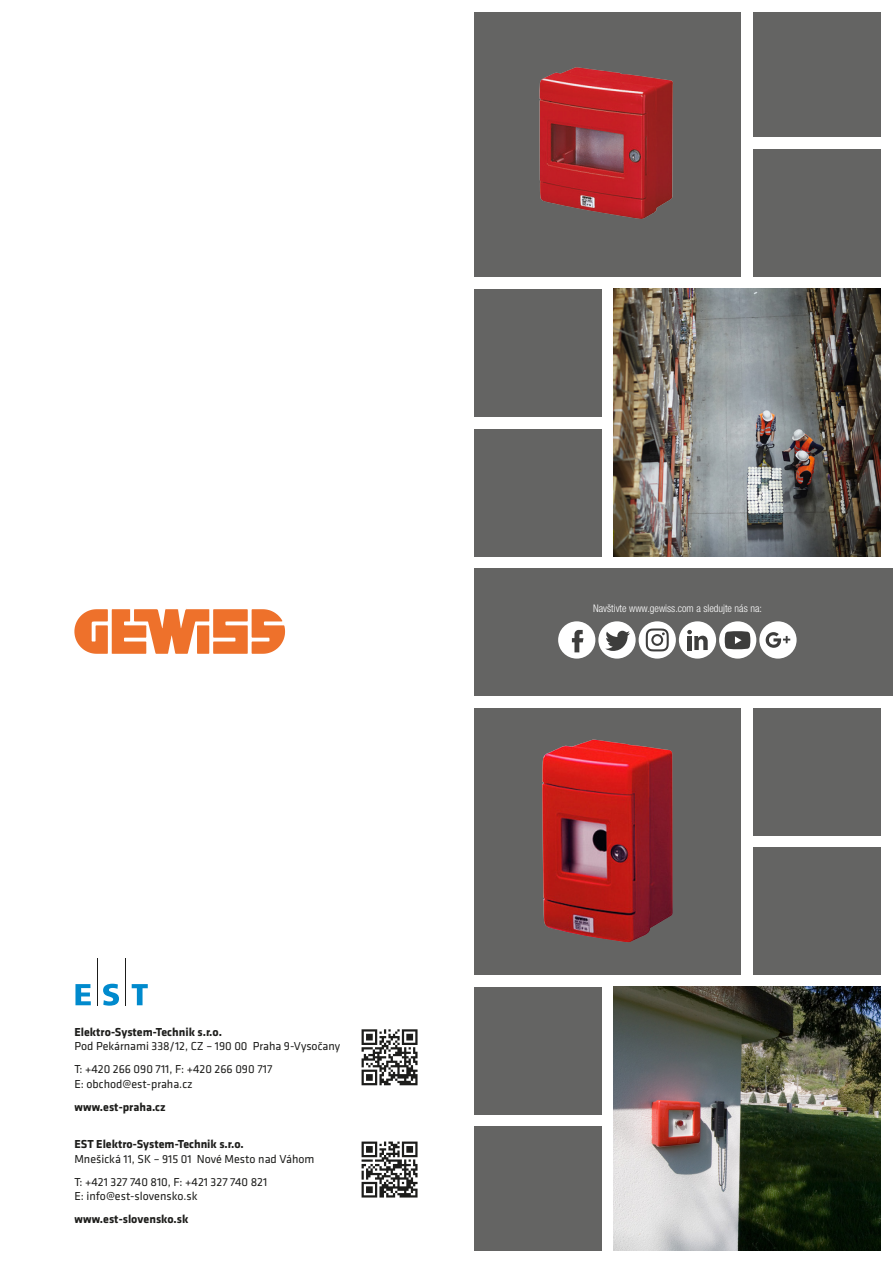
<style>
.page{position:relative;width:893px;height:1263px;background:#fff}
.page>*{position:absolute;margin:0;border:0;box-sizing:border-box;transform-origin:0 0}
.t1{font:12px/23px "Klavika";color:#1d1d1b}
.t2{font:700 12px "Klavika";color:#1d1d1b}
.t3{font:300 condensed 10.5px "Helvetica Neue LT Pro";color:#fff}
</style>
<div class="page">
<svg style="left:74px;top:609px;width:211px;height:45px"></svg>
<svg style="left:75px;top:984px;width:16px;height:21px"></svg>
<svg style="left:103px;top:984px;width:16px;height:22px"></svg>
<svg style="left:132px;top:984px;width:16px;height:21px"></svg>
<hr style="left:97px;top:958px;width:1px;height:47px;background:#1d1d1b">
<hr style="left:125px;top:958px;width:1px;height:47px;background:#1d1d1b">
<svg style="left:361px;top:1029px;width:57px;height:57px"></svg>
<svg style="left:362px;top:1029px;width:56px;height:56px"></svg>
<svg style="left:361px;top:1141px;width:57px;height:57px"></svg>
<svg style="left:362px;top:1141px;width:56px;height:56px"></svg>
<div style="left:474px;top:568px;width:419px;height:128px;background:#646463"></div>
<img style="left:614px;top:987px;width:267px;height:264px">
<div style="left:474px;top:12px;width:267px;height:265px;background:#646463"></div>
<img style="left:539px;top:67px;width:134px;height:152px">
<div style="left:753px;top:12px;width:128px;height:125px;background:#646463"></div>
<div style="left:474px;top:289px;width:128px;height:128px;background:#646463"></div>
<div style="left:474px;top:429px;width:128px;height:127px;background:#646463"></div>
<div style="left:753px;top:149px;width:128px;height:128px;background:#646463"></div>
<div style="left:753px;top:708px;width:127px;height:128px;background:#646463"></div>
<div style="left:753px;top:847px;width:127px;height:128px;background:#646463"></div>
<div style="left:474px;top:1126px;width:128px;height:125px;background:#646463"></div>
<div style="left:474px;top:987px;width:128px;height:127px;background:#646463"></div>
<img style="left:614px;top:289px;width:267px;height:267px">
<div style="left:474px;top:708px;width:267px;height:267px;background:#646463"></div>
<img style="left:542px;top:739px;width:131px;height:203px">
<div style="left:558px;top:621px;width:37px;height:38px;background:#fff;border-radius:50%"></div>
<svg style="left:572px;top:630px;width:11px;height:22px"></svg>
<div style="left:598px;top:621px;width:38px;height:38px;background:#fff;border-radius:50%"></div>
<svg style="left:605px;top:631px;width:25px;height:20px"></svg>
<div style="left:679px;top:621px;width:37px;height:38px;background:#fff;border-radius:50%"></div>
<svg style="left:687px;top:630px;width:21px;height:20px"></svg>
<div style="left:687px;top:636px;width:5px;height:14px;background:#3d3d3c"></div>
<div style="left:759px;top:621px;width:38px;height:38px;background:#fff;border-radius:50%"></div>
<svg style="left:765px;top:632px;width:25px;height:16px"></svg>
<div style="left:639px;top:621px;width:37px;height:38px;background:#fff;border-radius:50%"></div>
<svg style="left:646px;top:628px;width:23px;height:23px"></svg>
<div style="left:719px;top:621px;width:37px;height:38px;background:#fff;border-radius:50%"></div>
<svg style="left:725px;top:631px;width:25px;height:18px"></svg>
<p class="t2" style="left:74px;top:1025px;width:149px">Elektro-System-Technik s.r.o.</p>
<p class="t1" style="left:74px;top:1035px;width:267px">Pod Pekárnami 338/12, CZ – 190 00 Praha 9-Vysočany<br>T: +420 266 090 711, F: +420 266 090 717</p>
<p class="t1" style="left:74px;top:1072px;width:120px">E: obchod@est-praha.cz</p>
<p class="t2" style="left:74px;top:1100px;width:93px">www.est-praha.cz</p>
<p class="t2" style="left:74px;top:1138px;width:171px">EST Elektro-System-Technik s.r.o.</p>
<p class="t1" style="left:74px;top:1147px;width:241px">Mnešická 11, SK – 915 01 Nové Mesto nad Váhom<br>T: +421 327 740 810, F: +421 327 740 821</p>
<p class="t1" style="left:74px;top:1185px;width:125px">E: info@est-slovensko.sk</p>
<p class="t2" style="left:74px;top:1212px;width:116px">www.est-slovensko.sk</p>
<p class="t3" style="left:593px;top:602px;width:170px">Navštivte www.gewiss.com a sledujte nás na:</p>
</div>
